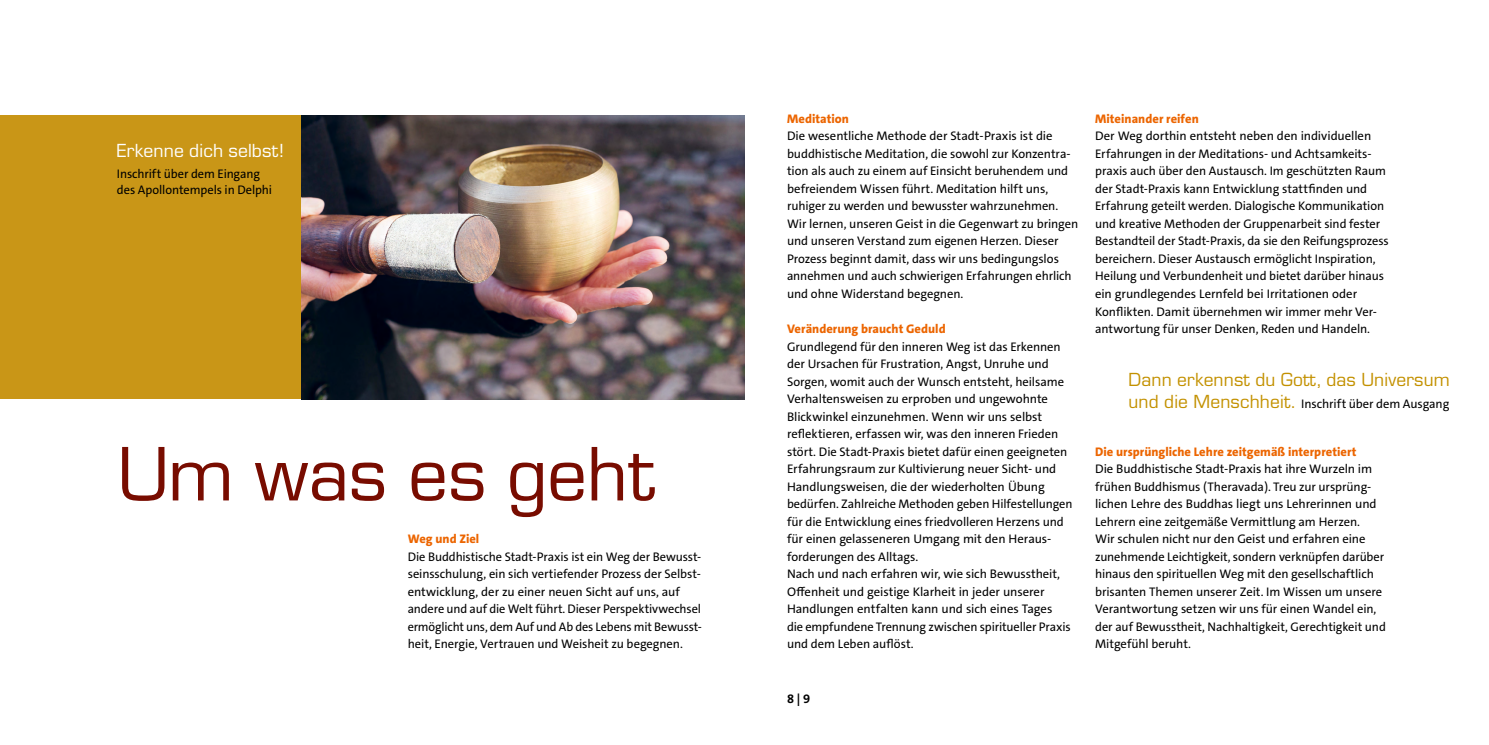
<style>
.page{position:relative;width:1489px;height:745px;background:#fff}
.page>*{position:absolute;margin:0;border:0;box-sizing:border-box;transform-origin:0 0}
.t1{font:71.25px "Eurostile LT Std";letter-spacing:-.005em;color:#780c00}
.t2{font:17.5px "Eurostile LT Std";letter-spacing:.01em;color:#c39101}
.t3{font:17.5px "Eurostile LT Std";letter-spacing:.01em;color:#fff}
.t4{font:12.5px/17.5px "The Sans C4 s";letter-spacing:-.005em;color:#000}
.t5{font:800 12.5px "The Sans C4 s";color:#ec6500}
.t6{font:700 12.5px "The Sans C4 s";color:#000}
.s1{font-family:"Eurostile LT Std";font-size:17.5px;color:#c39101}
</style>
<div class="page">
<div style="left:0;top:115px;width:301px;height:284px;background:#c99617"></div>
<img style="left:301px;top:115px;width:443px;height:284px">
<h2 class="t3" style="left:117px;top:140px;width:168px">Erkenne dich selbst!</h2>
<p class="t4" style="left:117px;top:166px;width:156px;line-height:16.2px">Inschrift über dem Eingang des Apollontempels in Delphi</p>
<h1 class="t1" style="left:117px;top:431px;width:539px">Um was es geht</h1>
<p class="t5" style="left:407px;top:530px;width:73px">Weg und Ziel</p>
<p class="t4" style="left:407px;top:547px;width:296px">Die Buddhistische Stadt-Praxis ist ein Weg der Bewusst&shy;seinsschulung, ein sich vertiefender Prozess der Selbst&shy;entwicklung, der zu einer neuen Sicht auf uns, auf andere und auf die Welt führt. Dieser Perspektivwechsel ermöglicht uns, dem Auf und Ab des Lebens mit Bewusst&shy;heit, Energie, Vertrauen und Weisheit zu begegnen.</p>
<p class="t5" style="left:787px;top:110px;width:63px">Meditation</p>
<p class="t4" style="left:787px;top:127px;width:293px">Die wesentliche Methode der Stadt-Praxis ist die buddhistische Meditation, die sowohl zur Konzentra&shy;tion als auch zu einem auf Einsicht beruhendem und befreiendem Wissen führt. Meditation hilft uns, ruhiger zu werden und bewusster wahrzunehmen.<br>Wir lernen, unseren Geist in die Gegenwart zu bringen und unseren Verstand zum eigenen Herzen. Dieser Prozess beginnt damit, dass wir uns bedingungslos annehmen und auch schwierigen Erfahrungen ehrlich und ohne Widerstand begegnen.</p>
<p class="t5" style="left:787px;top:320px;width:160px">Veränderung braucht Geduld</p>
<p class="t4" style="left:787px;top:337px;width:287px">Grundlegend für den inneren Weg ist das Erkennen der Ursachen für Frustration, Angst, Unruhe und Sorgen, womit auch der Wunsch entsteht, heilsame Verhaltensweisen zu erproben und ungewohnte Blickwinkel einzunehmen. Wenn wir uns selbst reflektieren, erfassen wir, was den inneren Frieden stört. Die Stadt-Praxis bietet dafür einen geeigneten Erfahrungsraum zur Kultivierung neuer Sicht- und Handlungsweisen, die der wiederholten Übung bedürfen. Zahlreiche Methoden geben Hilfestellungen für die Entwicklung eines friedvolleren Herzens und für einen gelasseneren Umgang mit den Heraus&shy;forderungen des Alltags.<br>Nach und nach erfahren wir, wie sich Bewusstheit, Offenheit und geistige Klarheit in jeder unserer Handlungen entfalten kann und sich eines Tages<br>die empfundene Trennung zwischen spiritueller Praxis und dem Leben auflöst.</p>
<p class="t6" style="left:787px;top:690px;width:25px">8 | 9</p>
<p class="t5" style="left:1095px;top:110px;width:105px">Miteinander reifen</p>
<p class="t4" style="left:1095px;top:127px;width:295px">Der Weg dorthin entsteht neben den individuellen Erfahrungen in der Meditations- und Achtsamkeits&shy;praxis auch über den Austausch. Im geschützten Raum der Stadt-Praxis kann Entwicklung stattfinden und Erfahrung geteilt werden. Dialogische Kommunikation und kreative Methoden der Gruppenarbeit sind fester Bestandteil der Stadt-Praxis, da sie den Reifungsprozess bereichern. Dieser Austausch ermöglicht Inspiration, Heilung und Verbundenheit und bietet darüber hinaus ein grundlegendes Lernfeld bei Irritationen oder Konflikten. Damit übernehmen wir immer mehr Ver&shy;antwortung für unser Denken, Reden und Handeln.</p>
<h2 class="t2" style="left:1128px;top:368px;width:322px">Dann erkennst du Gott, das Universum</h2>
<p class="t4" style="left:1128px;top:394px;width:322px"><span class="s1">und die Menschheit.</span> Inschrift über dem Ausgang</p>
<p class="t5" style="left:1095px;top:443px;width:263px">Die ursprüngliche Lehre zeitgemäß interpretiert</p>
<p class="t4" style="left:1095px;top:460px;width:292px">Die Buddhistische Stadt-Praxis hat ihre Wurzeln im frühen Buddhismus (Theravada). Treu zur ursprüng&shy;lichen Lehre des Buddhas liegt uns Lehrerinnen und Lehrern eine zeitgemäße Vermittlung am Herzen.<br>Wir schulen nicht nur den Geist und erfahren eine zunehmende Leichtigkeit, sondern verknüpfen darüber hinaus den spirituellen Weg mit den gesellschaftlich brisanten Themen unserer Zeit. Im Wissen um unsere Verantwortung setzen wir uns für einen Wandel ein, der auf Bewusstheit, Nachhaltigkeit, Gerechtigkeit und Mitgefühl beruht.</p>
</div>
